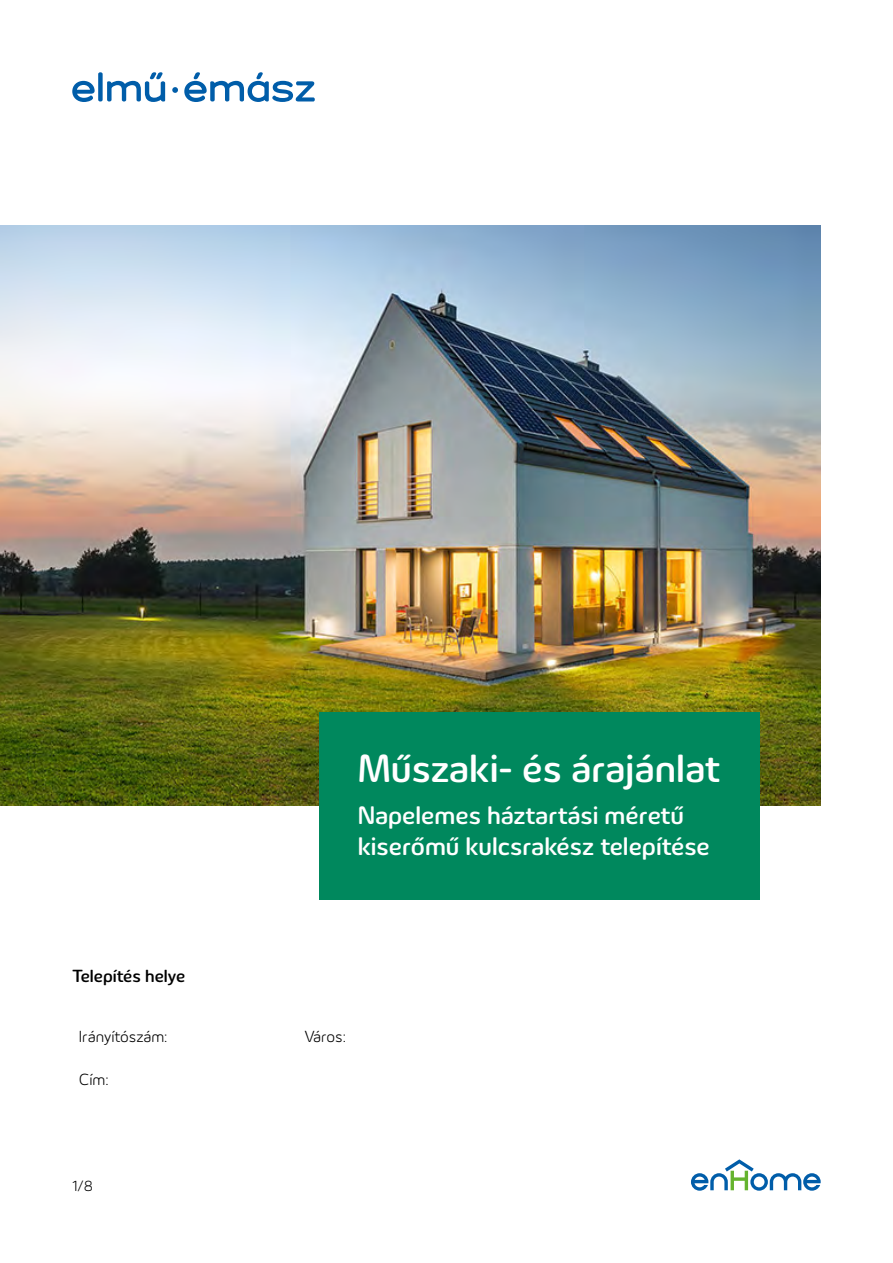
<style>
.page{position:relative;width:893px;height:1263px;background:#fff}
.page>*{position:absolute;margin:0;border:0;box-sizing:border-box;transform-origin:0 0}
.t1{font:500 40.35px "Innogy";color:#fff}
.t2{font:500 26.1px/31.2px "Innogy";color:#fff}
.t3{font:500 18px "Innogy";color:#000}
.t4{font:300 16.5px "Innogy";color:#000}
.t5{font:300 15px "Innogy";color:#000}
</style>
<div class="page">
<div style="left:98px;top:72px;width:5px;height:29px;background:#005da9;border-radius:2px"></div>
<svg style="left:107px;top:72px;width:58px;height:30px"></svg>
<svg style="left:172px;top:87px;width:6px;height:6px"></svg>
<svg style="left:72px;top:81px;width:23px;height:21px"></svg>
<svg style="left:184px;top:72px;width:131px;height:30px"></svg>
<img style="left:0;top:225px;width:821px;height:581px">
<svg style="left:691px;top:1159px;width:130px;height:32px"></svg>
<div style="left:319px;top:712px;width:440px;height:187px;background:#00885d"></div>
<h1 class="t1" style="left:358px;top:745px;width:364px">Műszaki- és árajánlat</h1>
<p class="t2" style="left:358px;top:800px;width:354px">Napelemes háztartási méretű kiserőmű kulcsrakész telepítése</p>
<p class="t3" style="left:72px;top:965px;width:114px">Telepítés helye</p>
<p class="t4" style="left:79px;top:1027px;width:90px">Irányítószám:</p>
<p class="t4" style="left:304px;top:1027px;width:43px">Város:</p>
<p class="t4" style="left:79px;top:1070px;width:31px">Cím:</p>
<p class="t5" style="left:72px;top:1177px;width:22px">1/8</p>
</div>
